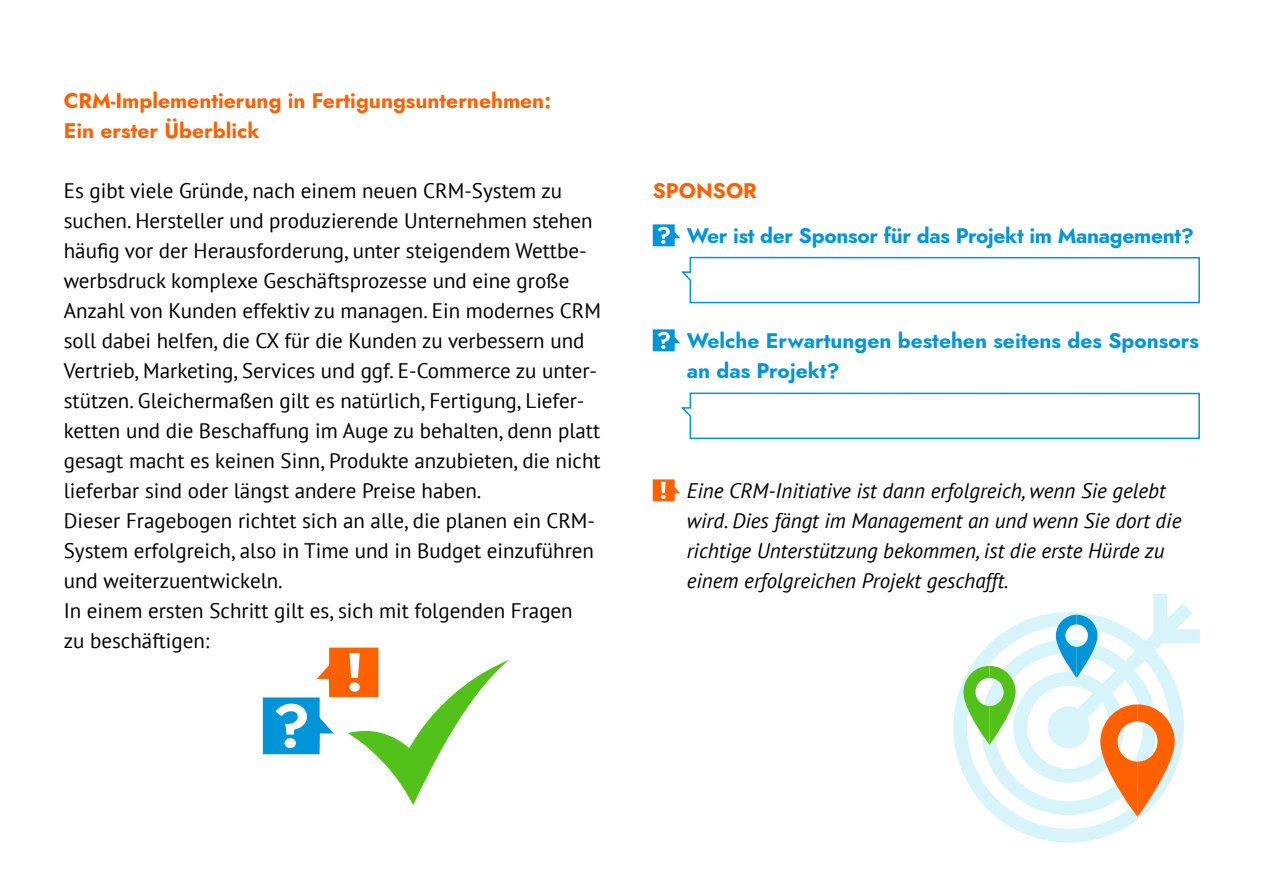
<style>
.page{position:relative;width:1263px;height:893px;background:#fff}
.page>*{position:absolute;margin:0;border:0;box-sizing:border-box;transform-origin:0 0}
.t1{font:21px/30px "PT Sans";color:#000}
.t2{font:italic 21px/30px "PT Sans";color:#000}
.t3{font:700 21px/30px "Jost";color:#0095d8}
.t4{font:700 21px/30px "Jost";color:#ff6000}
</style>
<div class="page">
<svg style="left:652px;top:224px;width:28px;height:23px"></svg>
<svg style="left:652px;top:329px;width:28px;height:23px"></svg>
<svg style="left:652px;top:479px;width:28px;height:23px"></svg>
<svg style="left:953px;top:682px;width:188px;height:161px"></svg>
<svg style="left:963px;top:594px;width:237px;height:223px"></svg>
<svg style="left:681px;top:256px;width:519px;height:48px"></svg>
<svg style="left:681px;top:392px;width:519px;height:48px"></svg>
<svg style="left:262px;top:647px;width:247px;height:158px"></svg>
<p class="t4" style="left:64px;top:85px;width:489px">CRM-Implementierung in Fertigungsunternehmen:<br>Ein erster Überblick</p>
<p class="t1" style="left:64px;top:175px;width:539px">Es gibt viele Gründe, nach einem neuen CRM-System zu suchen. Hersteller und produzierende Unternehmen stehen häufig vor der Herausforderung, unter steigendem Wettbe&shy;werbsdruck komplexe Geschäftsprozesse und eine große Anzahl von Kunden effektiv zu managen. Ein modernes CRM soll dabei helfen, die CX für die Kunden zu verbessern und Vertrieb, Marketing, Services und ggf. E-Commerce zu unter&shy;stützen. Gleichermaßen gilt es natürlich, Fertigung, Liefer&shy;ketten und die Beschaffung im Auge zu behalten, denn platt gesagt macht es keinen Sinn, Produkte anzubieten, die nicht lieferbar sind oder längst andere Preise haben.<br>Dieser Fragebogen richtet sich an alle, die planen ein CRM-System erfolgreich, also in Time und in Budget einzuführen und weiterzuentwickeln.<br>In einem ersten Schritt gilt es, sich mit folgenden Fragen<br>zu beschäftigen:</p>
<p class="t4" style="left:653px;top:175px;width:101px">Sponsor</p>
<p class="t3" style="left:687px;top:220px;width:509px">Wer ist der Sponsor für das Projekt im Management?</p>
<p class="t3" style="left:687px;top:325px;width:514px">Welche Erwartungen bestehen seitens des Sponsors an das Projekt?</p>
<p class="t2" style="left:687px;top:475px;width:496px">Eine CRM-Initiative ist dann erfolgreich, wenn Sie gelebt wird. Dies fängt im Management an und wenn Sie dort die richtige Unterstützung bekommen, ist die erste Hürde zu einem erfolgreichen Projekt geschafft.</p>
</div>
